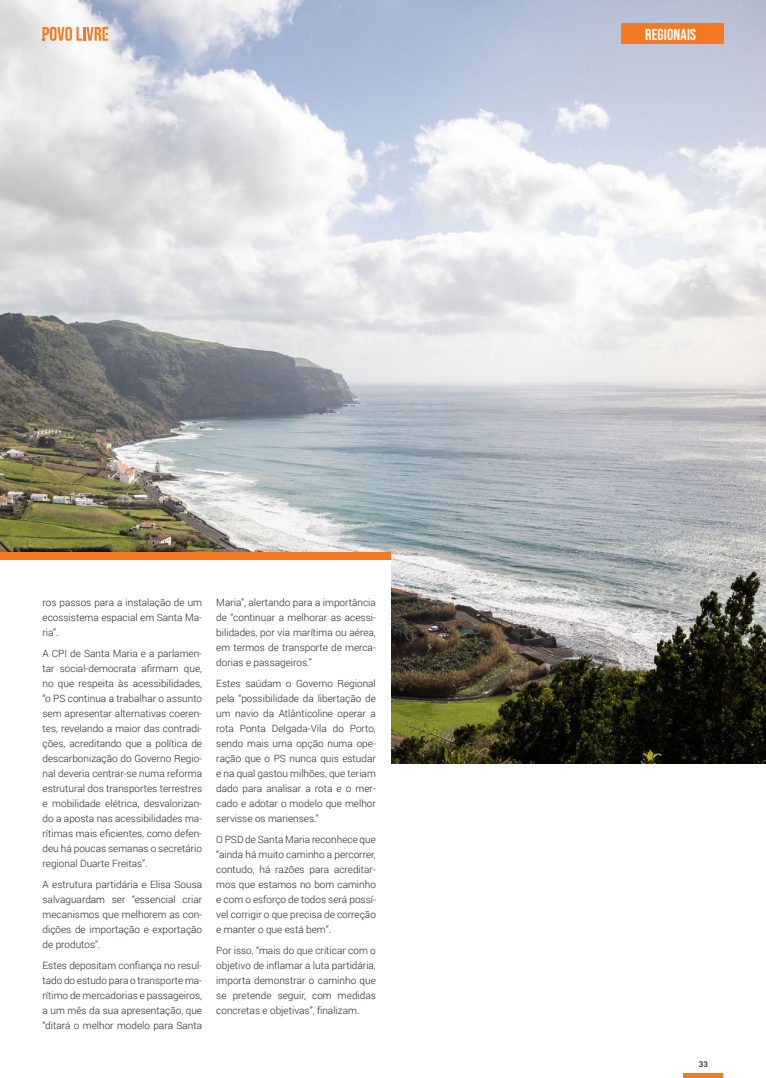
<style>
.page{position:relative;width:766px;height:1078px;background:#fff}
.page>*{position:absolute;margin:0;border:0;box-sizing:border-box;transform-origin:0 0}
.t1{font:700 15.8px "Bebas Neue Pro";letter-spacing:.01em;color:#fff}
.t2{font:300 10px/15px "Roboto";color:#231f20;text-align:justify}
.t3{font:500 8px "Roboto";color:#231f20}
</style>
<div class="page">
<hr style="left:683px;top:1073px;width:40px;height:4px;background:#f47921">
<img style="left:0;top:0;width:765px;height:763px">
<div style="left:0;top:560px;width:390px;height:517px;background:#fff"></div>
<div style="left:0;top:552px;width:390px;height:8px;background:#f47921"></div>
<div style="left:621px;top:24px;width:102px;height:20px;background:#f47921"></div>
<svg style="left:43px;top:27px;width:65px;height:14px"></svg>
<p class="t2" style="left:43px;top:594px;width:161px">ros passos para a instalação de um ecossistema espacial em Santa Ma&shy;ria”.</p>
<p class="t2" style="left:43px;top:645px;width:161px">A CPI de Santa Maria e a parlamen&shy;tar social-democrata afirmam que, no que respeita às acessibilidades, “o PS continua a trabalhar o assunto sem apresentar alternativas coeren&shy;tes, revelando a maior das contradi&shy;ções, acreditando que a política de descarbonização do Governo Regio&shy;nal deveria centrar-se numa reforma estrutural dos transportes terrestres e mobilidade elétrica, desvalorizan&shy;do a aposta nas acessibilidades ma&shy;rítimas mais eficientes, como defen&shy;deu há poucas semanas o secretário regional Duarte Freitas”.</p>
<p class="t2" style="left:43px;top:876px;width:161px">A estrutura partidária e Elisa Sousa salvaguardam ser “essencial criar mecanismos que melhorem as con&shy;dições de importação e exportação de produtos”.</p>
<p class="t2" style="left:43px;top:957px;width:161px">Estes depositam confiança no resul&shy;tado do estudo para o transporte ma&shy;rítimo de mercadorias e passageiros, a um mês da sua apresentação, que “ditará o melhor modelo para Santa</p>
<p class="t2" style="left:216px;top:594px;width:161px">Maria”, alertando para a importância de “continuar a melhorar as acessi&shy;bilidades, por via marítima ou aérea, em termos de transporte de merca&shy;dorias e passageiros.”</p>
<p class="t2" style="left:216px;top:675px;width:161px">Estes saúdam o Governo Regional pela “possibilidade da libertação de um navio da Atlânticoline operar a rota Ponta Delgada-Vila do Porto, sendo mais uma opção numa ope&shy;ração que o PS nunca quis estudar e na qual gastou milhões, que teriam dado para analisar a rota e o mer&shy;cado e adotar o modelo que melhor servisse os marienses.”</p>
<p class="t2" style="left:216px;top:831px;width:161px">O PSD de Santa Maria reconhece que “ainda há muito caminho a percorrer, contudo, há razões para acreditar&shy;mos que estamos no bom caminho e com o esforço de todos será possí&shy;vel corrigir o que precisa de correção e manter o que está bem”.</p>
<p class="t2" style="left:216px;top:942px;width:161px">Por isso, “mais do que criticar com o objetivo de inflamar a luta partidária, importa demonstrar o caminho que se pretende seguir, com medidas concretas e objetivas”, finalizam.</p>
<p class="t1" style="left:645px;top:25px;width:52px">REGIONAIS</p>
<p class="t3" style="left:698px;top:1058px;width:11px">33</p>
</div>
